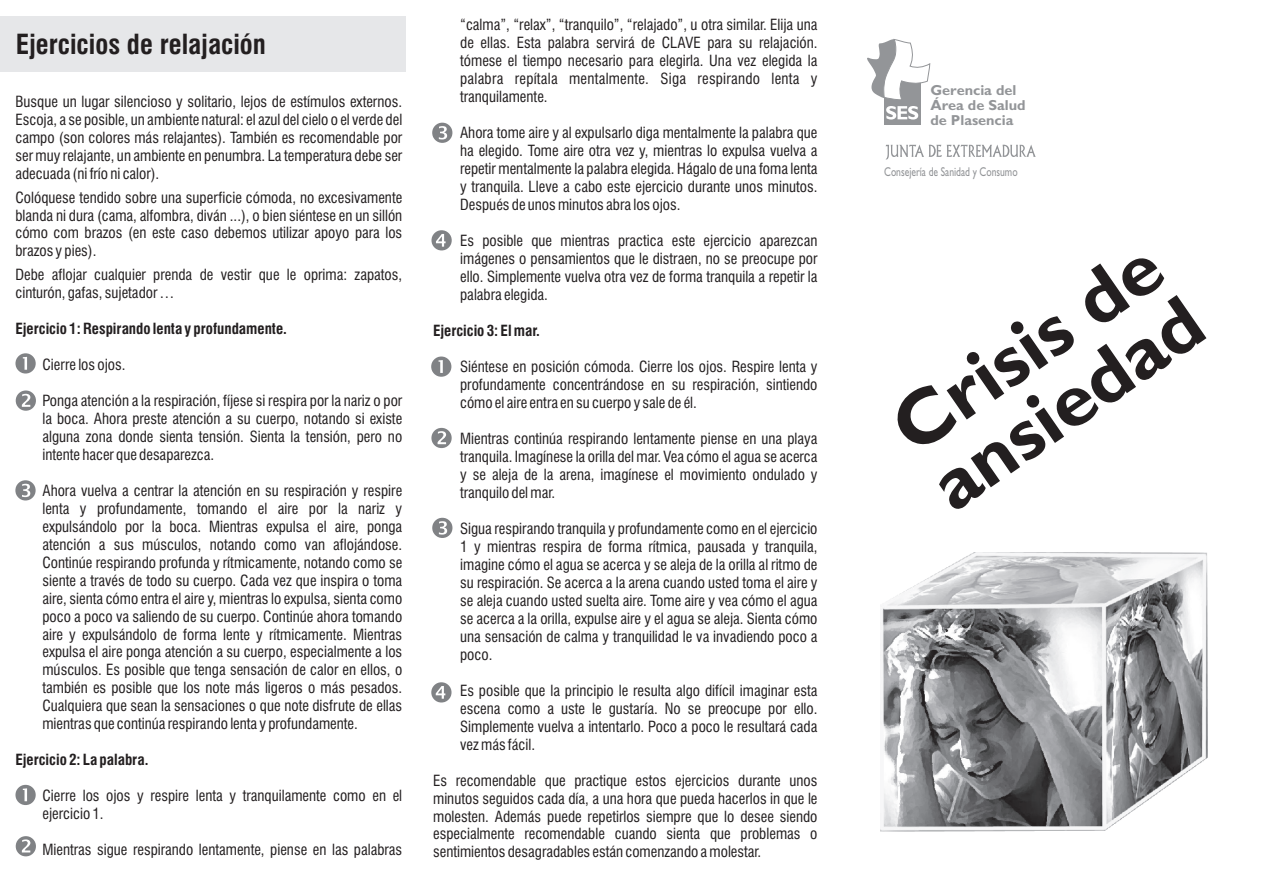
<style>
.page{position:relative;width:1263px;height:893px;background:#fff}
.page>*{position:absolute;margin:0;border:0;box-sizing:border-box;transform-origin:0 0}
.t1{font:700 76.8px/69.4px "Gill Sans";color:#231f20}
.t2{font:700 condensed 27px "Swiss 721 BT";color:#231f20}
.t3{font:condensed 15px/18px "Swiss 721 BT";color:#231f20;text-align:justify}
.t4{font:700 condensed 15px "Swiss 721 BT";color:#231f20}
.t5{font:700 14.4px/14.5px "Gill Sans";color:#939598}
.t6{font:12.75px "Gill Sans";color:#939598;scale:.75 1}
</style>
<div class="page">
<div style="left:884px;top:79px;width:36px;height:46px;background:#939598"></div>
<svg style="left:886px;top:106px;width:32px;height:14px"></svg>
<svg style="left:867px;top:39px;width:63px;height:61px"></svg>
<svg style="left:885px;top:145px;width:151px;height:14px"></svg>
<div style="left:0;top:16px;width:405px;height:55px;background:#e6e7e9"></div>
<svg style="left:15px;top:353px;width:21px;height:20px"></svg>
<svg style="left:16px;top:390px;width:20px;height:21px"></svg>
<svg style="left:15px;top:480px;width:21px;height:20px"></svg>
<svg style="left:431px;top:230px;width:21px;height:20px"></svg>
<svg style="left:15px;top:785px;width:21px;height:20px"></svg>
<svg style="left:16px;top:836px;width:20px;height:20px"></svg>
<svg style="left:432px;top:123px;width:20px;height:20px"></svg>
<svg style="left:431px;top:357px;width:20px;height:20px"></svg>
<svg style="left:431px;top:428px;width:21px;height:20px"></svg>
<svg style="left:432px;top:518px;width:20px;height:20px"></svg>
<svg style="left:431px;top:682px;width:20px;height:20px"></svg>
<img style="left:881px;top:553px;width:327px;height:279px">
<h2 class="t2" style="left:16px;top:33px;width:252px">Ejercicios de relajación</h2>
<p class="t3" style="left:15px;top:94px;width:388px">Busque un lugar silencioso y solitario, lejos de estímulos externos.<br>Escoja, a se posible, un ambiente natural: el azul del cielo o el verde del campo (son colores más relajantes). También es recomendable por ser muy relajante, un ambiente en penumbra. La temperatura debe ser adecuada (ni frío ni calor).</p>
<p class="t3" style="left:15px;top:190px;width:388px">Colóquese tendido sobre una superficie cómoda, no excesivamente blanda ni dura (cama, alfombra, diván ...), o bien siéntese en un sillón cómo com brazos (en este caso debemos utilizar apoyo para los brazos y pies).</p>
<p class="t3" style="left:15px;top:267px;width:388px">Debe aflojar cualquier prenda de vestir que le oprima: zapatos, cinturón, gafas, sujetador …</p>
<p class="t4" style="left:15px;top:322px;width:273px">Ejercicio 1: Respirando lenta y profundamente.</p>
<p class="t3" style="left:42px;top:357px;width:85px">Cierre los ojos.</p>
<p class="t3" style="left:42px;top:393px;width:361px">Ponga atención a la respiración, fíjese si respira por la nariz o por la boca. Ahora preste atención a su cuerpo, notando si existe alguna zona donde sienta tensión. Sienta la tensión, pero no intente hacer que desaparezca.</p>
<p class="t3" style="left:42px;top:483px;width:361px">Ahora vuelva a centrar la atención en su respiración y respire lenta y profundamente, tomando el aire por la nariz y expulsándolo por la boca. Mientras expulsa el aire, ponga atención a sus músculos, notando como van aflojándose.<br>Continúe respirando profunda y rítmicamente, notando como se siente a través de todo su cuerpo. Cada vez que inspira o toma aire, sienta cómo entra el aire y, mientras lo expulsa, sienta como poco a poco va saliendo de su cuerpo. Continúe ahora tomando aire y expulsándolo de forma lente y rítmicamente. Mientras expulsa el aire ponga atención a su cuerpo, especialmente a los músculos. Es posible que tenga sensación de calor en ellos, o también es posible que los note más ligeros o más pesados.<br>Cualquiera que sean la sensaciones o que note disfrute de ellas mientras que continúa respirando lenta y profundamente.</p>
<p class="t4" style="left:15px;top:754px;width:134px">Ejercicio 2: La palabra.</p>
<p class="t3" style="left:42px;top:788px;width:361px">Cierre los ojos y respire lenta y tranquilamente como en el ejercicio 1.</p>
<p class="t3" style="left:42px;top:842px;width:361px">Mientras sigue respirando lentamente, piense en las palabras</p>
<p class="t3" style="left:460px;top:17px;width:359px">“calma”, “relax”, “tranquilo”, “relajado”, u otra similar. Elija una de ellas. Esta palabra servirá de CLAVE para su relajación. tómese el tiempo necesario para elegirla. Una vez elegida la palabra repítala mentalmente. Siga respirando lenta y tranquilamente.</p>
<p class="t3" style="left:460px;top:125px;width:359px">Ahora tome aire y al expulsarlo diga mentalmente la palabra que ha elegido. Tome aire otra vez y, mientras lo expulsa vuelva a repetir mentalmente la palabra elegida. Hágalo de una foma lenta y tranquila. Lleve a cabo este ejercicio durante unos minutos.<br>Después de unos minutos abra los ojos.</p>
<p class="t3" style="left:460px;top:233px;width:359px">Es posible que mientras practica este ejercicio aparezcan imágenes o pensamientos que le distraen, no se preocupe por ello. Simplemente vuelva otra vez de forma tranquila a repetir la palabra elegida.</p>
<p class="t4" style="left:433px;top:325px;width:108px">Ejercicio 3: El mar.</p>
<p class="t3" style="left:460px;top:359px;width:359px">Siéntese en posición cómoda. Cierre los ojos. Respire lenta y profundamente concentrándose en su respiración, sintiendo cómo el aire entra en su cuerpo y sale de él.</p>
<p class="t3" style="left:460px;top:431px;width:359px">Mientras continúa respirando lentamente piense en una playa tranquila. Imagínese la orilla del mar. Vea cómo el agua se acerca y se aleja de la arena, imagínese el movimiento ondulado y tranquilo del mar.</p>
<p class="t3" style="left:460px;top:521px;width:359px">Sigua respirando tranquila y profundamente como en el ejercicio 1 y mientras respira de forma rítmica, pausada y tranquila, imagine cómo el agua se acerca y se aleja de la orilla al ritmo de su respiración. Se acerca a la arena cuando usted toma el aire y se aleja cuando usted suelta aire. Tome aire y vea cómo el agua se acerca a la orilla, expulse aire y el agua se aleja. Sienta cómo una sensación de calma y tranquilidad le va invadiendo poco a poco.</p>
<p class="t3" style="left:460px;top:683px;width:359px">Es posible que la principio le resulta algo difícil imaginar esta escena como a uste le gustaría. No se preocupe por ello.<br>Simplemente vuelva a intentarlo. Poco a poco le resultará cada vez más fácil.</p>
<p class="t3" style="left:433px;top:773px;width:386px">Es recomendable que practique estos ejercicios durante unos minutos seguidos cada día, a una hora que pueda hacerlos in que le molesten. Además puede repetirlos siempre que lo desee siendo especialmente recomendable cuando sienta que problemas o sentimientos desagradables están comenzando a molestar.</p>
<p class="t5" style="left:930px;top:85px;width:97px">Gerencia del<br>Área de Salud de Plasencia</p>
<p class="t6" style="left:884px;top:167px;width:179px">Consejería de Sanidad y Consumo</p>
<h1 class="t1" style="left:884px;top:414px;width:314px;rotate:-35deg">Crisis de ansiedad</h1>
</div>
